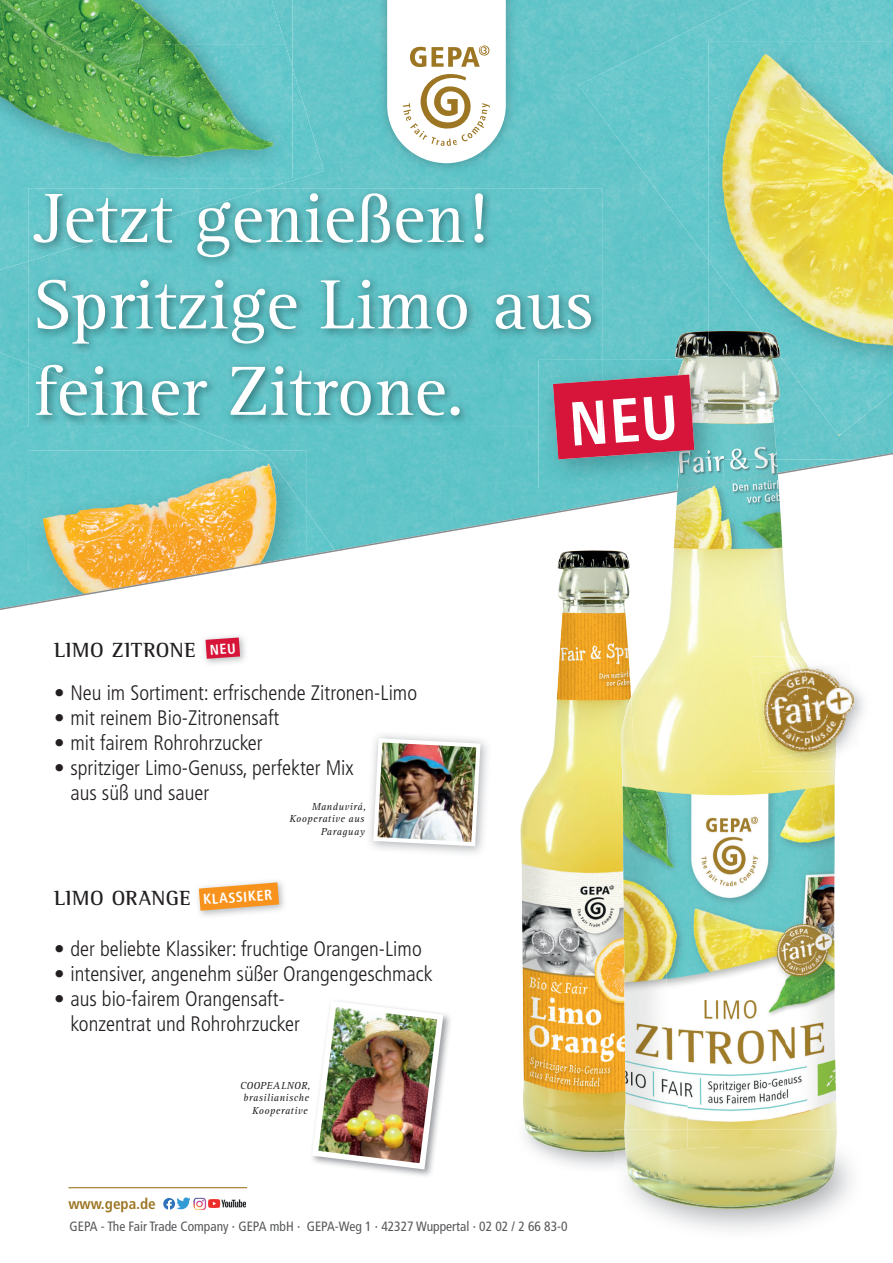
<style>
.page{position:relative;width:893px;height:1263px;background:#fff}
.page>*{position:absolute;margin:0;border:0;box-sizing:border-box;transform-origin:0 0}
.t1{font:72px/86.4px "Rotis Serif";color:#fff}
.t2{font:300 condensed 21px/25.2px "Frutiger LT";color:#231f20}
.t3{font:700 21px "Rotis Semi Serif";letter-spacing:.015em;color:#231f20}
.t4{font:700 condensed 15.15px "Frutiger LT";color:#9d7624}
.t5{font:700 condensed 15px "Frutiger Next LT";color:#fff}
.t6{font:condensed 13.5px "Frutiger LT";color:#57585a}
.t7{font:italic 10.5px/12.6px "Rotis Serif";letter-spacing:.035em;color:#231f20;text-align:right}
</style>
<div class="page">
<img style="left:520px;top:615px;width:111px;height:526px">
<svg style="left:0;top:0;width:893px;height:615px;background:#91ccb4"></svg>
<img style="left:377px;top:0;width:142px;height:176px">
<svg style="left:387px;top:0;width:119px;height:163px"></svg>
<hr style="left:68px;top:1187px;width:179px;height:1px;background:#9d7624">
<img style="left:176px;top:1197px;width:14px;height:13px">
<svg style="left:163px;top:1198px;width:12px;height:12px"></svg>
<img style="left:195px;top:1197px;width:12px;height:13px">
<svg style="left:193px;top:1198px;width:2px;height:11px"></svg>
<img style="left:209px;top:1199px;width:36px;height:8px">
<svg style="left:527px;top:1110px;width:101px;height:91px"></svg>
<img style="left:631px;top:474px;width:155px;height:656px">
<img style="left:785px;top:596px;width:17px;height:61px">
<img style="left:785px;top:772px;width:52px;height:358px">
<img style="left:668px;top:1098px;width:19px;height:32px">
<img style="left:621px;top:697px;width:47px;height:433px">
<img style="left:675px;top:331px;width:103px;height:159px">
<img style="left:708px;top:331px;width:72px;height:128px">
<img style="left:762px;top:332px;width:18px;height:24px">
<img style="left:677px;top:473px;width:101px;height:19px">
<img style="left:628px;top:1130px;width:209px;height:79px">
<img style="left:626px;top:1130px;width:61px;height:44px">
<img style="left:624px;top:1130px;width:41px;height:20px">
<img style="left:630px;top:1147px;width:204px;height:59px">
<img style="left:752px;top:657px;width:83px;height:115px">
<img style="left:805px;top:657px;width:59px;height:95px">
<img style="left:752px;top:662px;width:84px;height:106px">
<img style="left:809px;top:662px;width:45px;height:74px">
<img style="left:836px;top:705px;width:24px;height:45px">
<img style="left:759px;top:669px;width:35px;height:47px">
<img style="left:794px;top:667px;width:17px;height:3px">
<img style="left:764px;top:670px;width:41px;height:88px">
<img style="left:803px;top:736px;width:34px;height:18px">
<img style="left:805px;top:670px;width:48px;height:40px">
<img style="left:766px;top:715px;width:49px;height:35px">
<img style="left:538px;top:360px;width:139px;height:128px">
<img style="left:677px;top:360px;width:46px;height:128px">
<img style="left:708px;top:360px;width:15px;height:99px">
<img style="left:691px;top:482px;width:32px;height:6px">
<img style="left:371px;top:736px;width:112px;height:112px">
<img style="left:28px;top:188px;width:574px;height:239px">
<img style="left:28px;top:363px;width:165px;height:64px">
<img style="left:28px;top:188px;width:239px;height:73px">
<img style="left:538px;top:360px;width:64px;height:67px">
<img style="left:198px;top:881px;width:86px;height:35px">
<svg style="left:199px;top:882px;width:80px;height:29px;background:#f2a74f"></svg>
<img style="left:392px;top:1015px;width:58px;height:161px">
<img style="left:312px;top:1001px;width:134px;height:171px">
<img style="left:204px;top:636px;width:41px;height:28px">
<svg style="left:553px;top:375px;width:141px;height:84px;background:#c93251"></svg>
<svg style="left:206px;top:637px;width:34px;height:22px"></svg>
<h1 class="t1" style="left:33px;top:177px;width:562px">Jetzt genießen!<br>Spritzige Limo aus feiner Zitrone.</h1>
<p class="t3" style="left:54px;top:637px;width:143px">LIMO ZITRONE</p>
<p class="t2" style="left:54px;top:680px;width:365px">• Neu im Sortiment: erfrischende Zitronen-Limo</p>
<p class="t2" style="left:54px;top:705px;width:227px">• mit reinem Bio-Zitronensaft</p>
<p class="t2" style="left:54px;top:730px;width:210px">• mit fairem Rohrohrzucker</p>
<p class="t2" style="left:70px;top:756px;width:285px;text-indent:-16px">• spritziger Limo-Genuss, perfekter Mix aus süß und sauer</p>
<p class="t7" style="left:289px;top:800px;width:78px">Manduvirá,<br>Kooperative aus<br>Paraguay</p>
<p class="t5" style="left:203px;top:891px;width:71px;rotate:-4deg">KLASSIKER</p>
<p class="t3" style="left:54px;top:886px;width:138px">LIMO ORANGE</p>
<p class="t2" style="left:54px;top:936px;width:369px">• der beliebte Klassiker: fruchtige Orangen-Limo</p>
<p class="t2" style="left:54px;top:961px;width:380px">• intensiver, angenehm süßer Orangengeschmack</p>
<p class="t2" style="left:70px;top:987px;width:231px;text-indent:-16px">• aus bio-fairem Orangensaft&shy;konzentrat und Rohrohrzucker</p>
<p class="t4" style="left:68px;top:1195px;width:89px">www.gepa.de</p>
<p class="t7" style="left:240px;top:1079px;width:72px">COOPEALNOR, brasilianische<br>Kooperative</p>
<p class="t6" style="left:69px;top:1218px;width:500px">GEPA - The Fair Trade Company · GEPA mbH · GEPA-Weg 1 · 42327 Wuppertal · 02 02 / 2 66 83-0</p>
</div>
